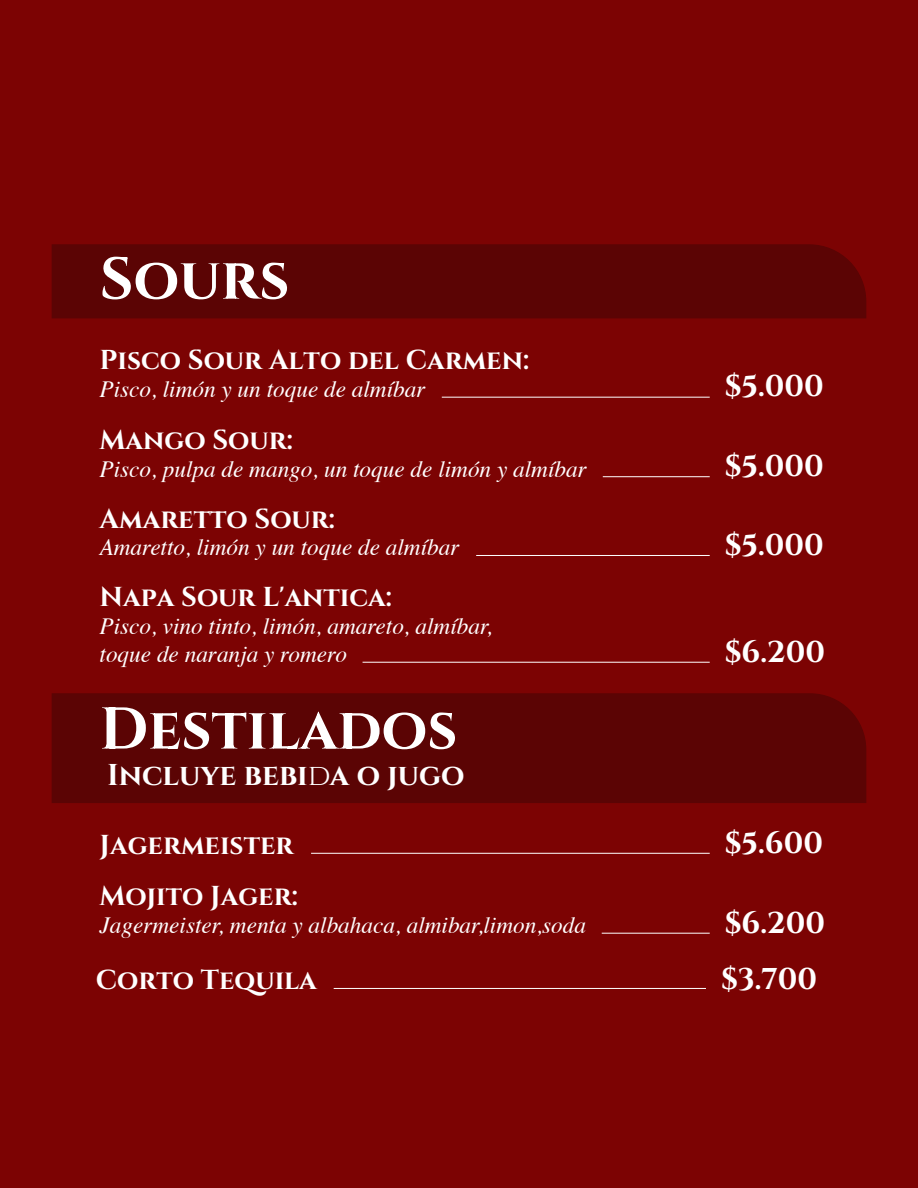
<style>
.page{position:relative;width:918px;height:1188px;background:#7c0303}
.page>*{position:absolute;margin:0;border:0;box-sizing:border-box;transform-origin:0 0}
.t1{font:700 58.8px "Cinzel";color:#fff}
.t2{font:700 30px "Cinzel";color:#fff}
.t3{font:700 27.3px "Cinzel";color:#fff}
.t4{font:italic 23.25px/27.9px "Times";color:#fff}
.s1{font-weight:400}
</style>
<div class="page">
<hr style="left:442px;top:397px;width:268px;height:1px;background:#fff">
<hr style="left:602px;top:933px;width:108px;height:1px;background:#fff">
<hr style="left:603px;top:476px;width:107px;height:1px;background:#fff">
<hr style="left:476px;top:555px;width:234px;height:1px;background:#fff">
<hr style="left:363px;top:662px;width:347px;height:1px;background:#fff">
<div style="left:52px;top:244px;width:814px;height:74px;background:#5b0404"></div>
<div style="left:52px;top:693px;width:814px;height:110px;background:#5b0404"></div>
<hr style="left:311px;top:853px;width:399px;height:1px;background:#fff">
<hr style="left:334px;top:988px;width:372px;height:1px;background:#fff">
<h1 class="t1" style="left:100px;top:241px;width:191px">Sours</h1>
<p class="t3" style="left:100px;top:343px;width:431px">Pisco Sour Alto del Carmen:</p>
<p class="t4" style="left:100px;top:374px;width:327px">Pisco, limón y un toque de almíbar</p>
<p class="t2" style="left:725px;top:367px;width:101px">$5.000</p>
<p class="t3" style="left:100px;top:423px;width:195px">Mango Sour:</p>
<p class="t4" style="left:100px;top:454px;width:489px">Pisco, pulpa de mango, un toque de limón y almíbar</p>
<p class="t2" style="left:725px;top:447px;width:101px">$5.000</p>
<p class="t3" style="left:100px;top:501px;width:237px">Amaretto Sour:</p>
<p class="t4" style="left:100px;top:532px;width:361px">Amaretto, limón y un toque de almíbar</p>
<p class="t2" style="left:725px;top:526px;width:101px">$5.000</p>
<p class="t3" style="left:100px;top:580px;width:294px">Napa Sour L'antica:</p>
<p class="t4" style="left:100px;top:611px;width:394px">Pisco, vino tinto, limón, amareto, almíbar, toque de naranja y romero</p>
<p class="t2" style="left:725px;top:632px;width:102px">$6.200</p>
<h1 class="t1" style="left:100px;top:691px;width:359px">Destilados</h1>
<p class="t2" style="left:107px;top:755px;width:359px">Incluye bebi<span class="s1">d</span>a o jugo</p>
<p class="t3" style="left:100px;top:827px;width:195px">Jagermeister</p>
<p class="t2" style="left:725px;top:824px;width:100px">$5.600</p>
<p class="t3" style="left:100px;top:879px;width:200px">Mojito Jager:</p>
<p class="t4" style="left:100px;top:910px;width:488px">Jagermeister, menta y albahaca, almibar,limon,soda</p>
<p class="t2" style="left:725px;top:903px;width:102px">$6.200</p>
<p class="t3" style="left:96px;top:963px;width:223px">Corto Tequila</p>
<p class="t2" style="left:721px;top:959px;width:98px">$3.700</p>
</div>
